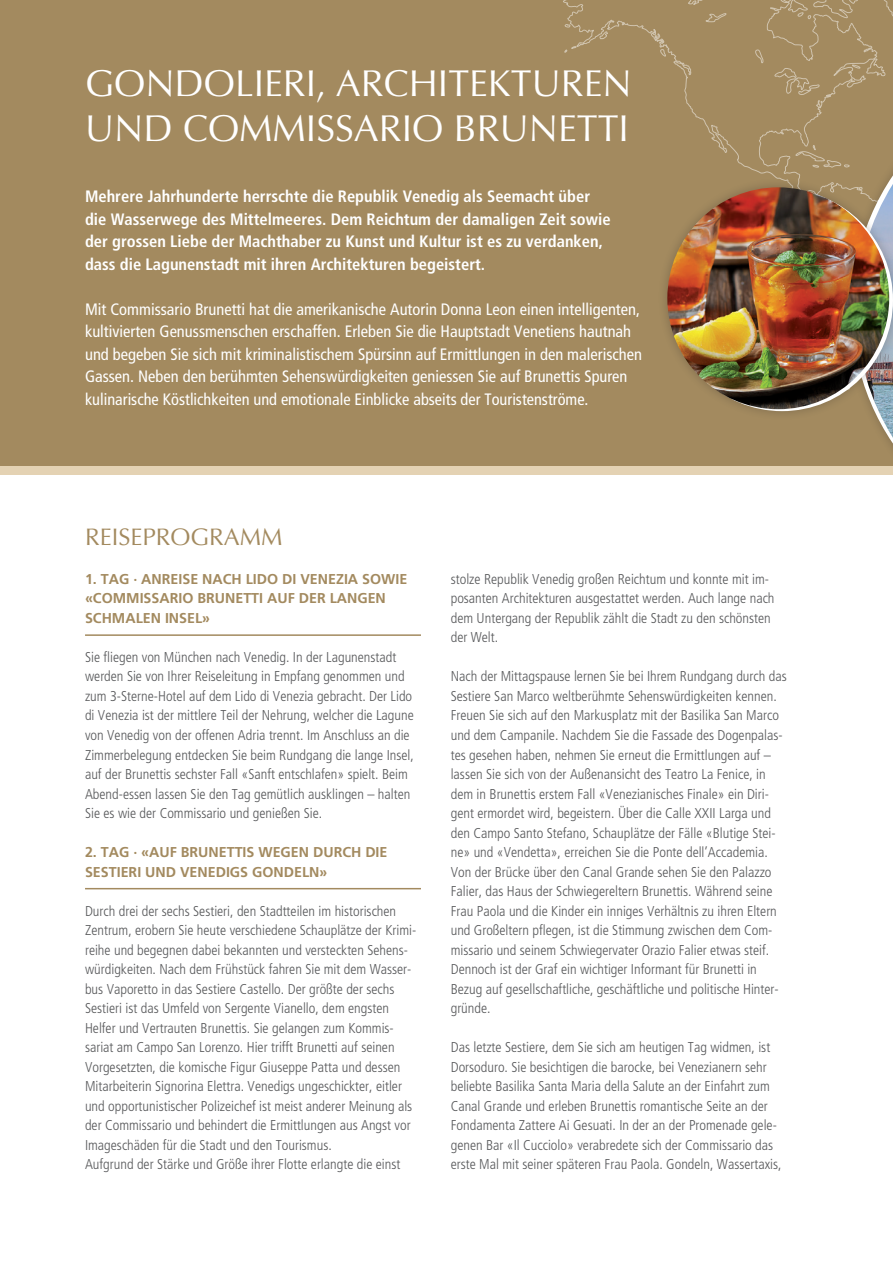
<style>
.page{position:relative;width:893px;height:1263px;background:#fff}
.page>*{position:absolute;margin:0;border:0;box-sizing:border-box;transform-origin:0 0}
.Headline_Innenseiten{font:37.5px/45px "Optima";color:#fff}
.Headline_Innenseiten-2{font:24px "Optima";color:#a38a5f}
.Introtext{font:condensed 16.5px/22.5px "Frutiger";color:#fff}
.Introtext-2{font:700 condensed 16.5px/22.5px "Frutiger";color:#fff}
.Copytext{font:300 condensed 14.25px/19.5px "Frutiger";color:#57585a}
.Zwischenheadline{font:700 14.25px/19.5px "Frutiger";color:#a38a5f}
</style>
<div class="page">
<div style="left:0;top:0;width:893px;height:470px;background:#a38a5f"></div>
<svg style="left:563px;top:0;width:330px;height:177px"></svg>
<div style="left:0;top:467px;width:893px;height:8px;background:#e4d2b3"></div>
<hr style="left:85px;top:634px;width:336px;height:2px;background:#a38a5f">
<hr style="left:85px;top:888px;width:336px;height:1px;background:#a38a5f">
<div style="left:842px;top:60px;width:51px;height:500px;background:#231f20;opacity:.25"></div>
<svg style="left:852px;top:70px;width:41px;height:479px"></svg>
<img style="left:857px;top:420px;width:36px;height:18px">
<div style="left:657px;top:177px;width:236px;height:243px;background:#231f20;opacity:.25"></div>
<svg style="left:671px;top:189px;width:222px;height:222px"></svg>
<img style="left:667px;top:187px;width:222px;height:222px;border-radius:111px">
<p class="Headline_Innenseiten" style="left:85px;top:61px;width:548px">GONDOLIERI, ARCHITEKTUREN<br>UND COMMISSARIO BRUNETTI</p>
<p class="Introtext-2" style="left:85px;top:185px;width:527px">Mehrere Jahrhunderte herrschte die Republik Venedig als Seemacht über die Wasserwege des Mittelmeeres. Dem Reichtum der damaligen Zeit sowie der grossen Liebe der Machthaber zu Kunst und Kultur ist es zu verdanken, dass die Lagunenstadt mit ihren Architekturen begeistert.</p>
<p class="Introtext" style="left:85px;top:298px;width:559px">Mit Commissario Brunetti hat die amerikanische Autorin Donna Leon einen intelligenten, kultivierten Genussmenschen erschaffen. Erleben Sie die Hauptstadt Venetiens hautnah und begeben Sie sich mit kriminalistischem Spürsinn auf Ermittlungen in den malerischen Gassen. Neben den berühmten Sehenswürdigkeiten geniessen Sie auf Brunettis Spuren kulinarische Köstlichkeiten und emotionale Einblicke abseits der Touristenströme.</p>
<p class="Headline_Innenseiten-2" style="left:85px;top:523px;width:199px">REISEPROGRAMM</p>
<p class="Zwischenheadline" style="left:85px;top:569px;width:324px">1. TAG · ANREISE NACH LIDO DI VENEZIA SOWIE</p>
<p class="Zwischenheadline" style="left:85px;top:589px;width:302px">«COMMISSARIO BRUNETTI AUF DER LANGEN<br>SCHMALEN INSEL»</p>
<p class="Copytext" style="left:85px;top:647px;width:330px">Sie fliegen von München nach Venedig. In der Lagunenstadt werden Sie von Ihrer Reiseleitung in Empfang genommen und zum 3-Sterne-Hotel auf dem Lido di Venezia gebracht. Der Lido di Venezia ist der mittlere Teil der Nehrung, welcher die Lagune von Venedig von der offenen Adria trennt. Im Anschluss an die Zimmerbelegung entdecken Sie beim Rundgang die lange Insel, auf der Brunettis sechster Fall «Sanft entschlafen» spielt. Beim Abend-essen lassen Sie den Tag gemütlich ausklingen – halten Sie es wie der Commissario und genießen Sie.</p>
<p class="Zwischenheadline" style="left:85px;top:842px;width:304px">2. TAG · «AUF BRUNETTIS WEGEN DURCH DIE<br>SESTIERI UND VENEDIGS GONDELN»</p>
<p class="Copytext" style="left:85px;top:901px;width:333px">Durch drei der sechs Sestieri, den Stadtteilen im historischen Zentrum, erobern Sie heute verschiedene Schauplätze der Krimi&shy;reihe und begegnen dabei bekannten und versteckten Sehens&shy;würdigkeiten. Nach dem Frühstück fahren Sie mit dem Wasser&shy;bus Vaporetto in das Sestiere Castello. Der größte der sechs Sestieri ist das Umfeld von Sergente Vianello, dem engsten Helfer und Vertrauten Brunettis. Sie gelangen zum Kommis&shy;sariat am Campo San Lorenzo. Hier trifft Brunetti auf seinen Vorgesetzten, die komische Figur Giuseppe Patta und dessen Mitarbeiterin Signorina Elettra. Venedigs ungeschickter, eitler und opportunistischer Polizeichef ist meist anderer Meinung als der Commissario und behindert die Ermittlungen aus Angst vor Imageschäden für die Stadt und den Tourismus.</p>
<p class="Copytext" style="left:85px;top:1154px;width:317px">Aufgrund der Stärke und Größe ihrer Flotte erlangte die einst</p>
<p class="Copytext" style="left:451px;top:569px;width:325px">stolze Republik Venedig großen Reichtum und konnte mit im&shy;posanten Architekturen ausgestattet werden. Auch lange nach dem Untergang der Republik zählt die Stadt zu den schönsten der Welt.</p>
<p class="Copytext" style="left:451px;top:667px;width:337px">Nach der Mittagspause lernen Sie bei Ihrem Rundgang durch das Sestiere San Marco weltberühmte Sehenswürdigkeiten kennen.<br>Freuen Sie sich auf den Markusplatz mit der Basilika San Marco und dem Campanile. Nachdem Sie die Fassade des Dogenpalas&shy;tes gesehen haben, nehmen Sie erneut die Ermittlungen auf – lassen Sie sich von der Außenansicht des Teatro La Fenice, in dem in Brunettis erstem Fall «Venezianisches Finale» ein Diri&shy;gent ermordet wird, begeistern. Über die Calle XXII Larga und den Campo Santo Stefano, Schauplätze der Fälle «Blutige Stei&shy;ne» und «Vendetta», erreichen Sie die Ponte dell’Accademia.<br>Von der Brücke über den Canal Grande sehen Sie den Palazzo Falier, das Haus der Schwiegereltern Brunettis. Während seine Frau Paola und die Kinder ein inniges Verhältnis zu ihren Eltern und Großeltern pflegen, ist die Stimmung zwischen dem Com&shy;missario und seinem Schwiegervater Orazio Falier etwas steif.<br>Dennoch ist der Graf ein wichtiger Informant für Brunetti in Bezug auf gesellschaftliche, geschäftliche und politische Hinter&shy;gründe.</p>
<p class="Copytext" style="left:451px;top:1037px;width:332px">Das letzte Sestiere, dem Sie sich am heutigen Tag widmen, ist Dorsoduro. Sie besichtigen die barocke, bei Venezianern sehr beliebte Basilika Santa Maria della Salute an der Einfahrt zum Canal Grande und erleben Brunettis romantische Seite an der Fondamenta Zattere Ai Gesuati. In der an der Promenade gele&shy;genen Bar «Il Cucciolo» verabredete sich der Commissario das erste Mal mit seiner späteren Frau Paola. Gondeln, Wassertaxis,</p>
</div>
